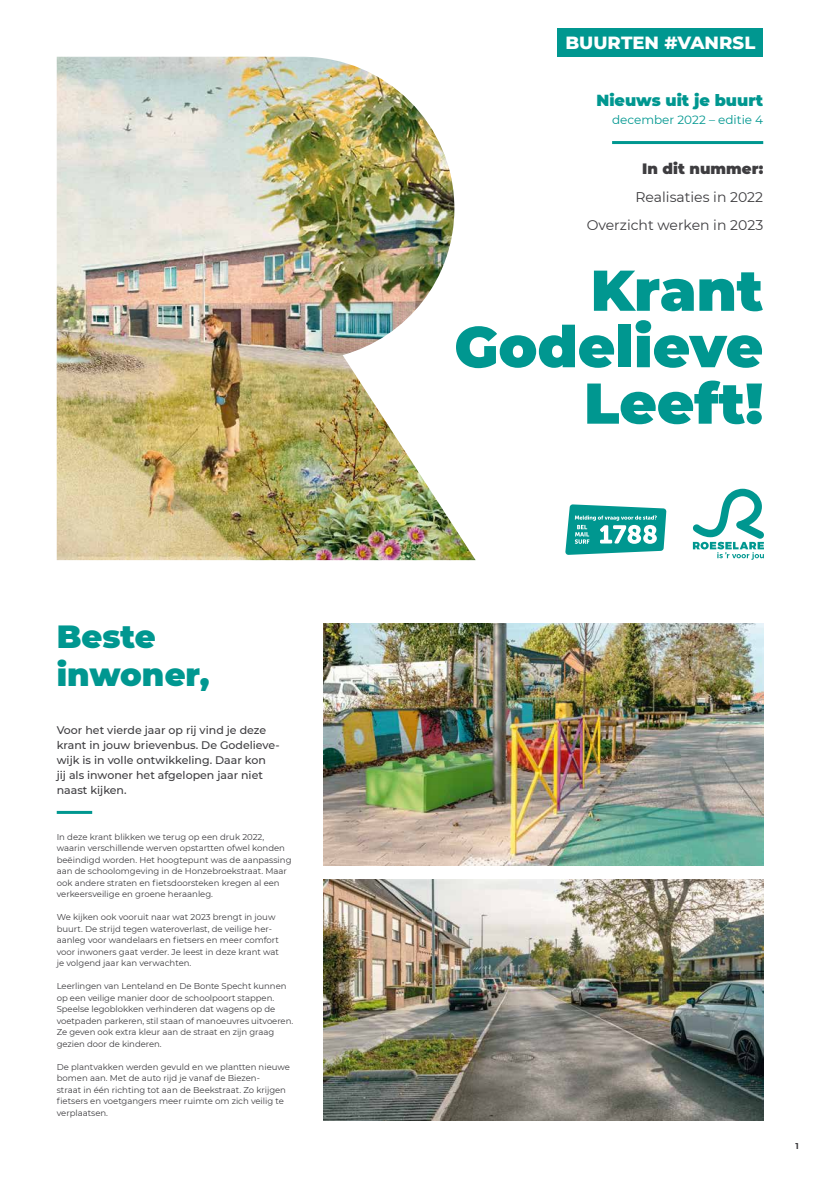
<style>
.page{position:relative;width:820px;height:1177px;background:#fff}
.page>*{position:absolute;margin:0;border:0;box-sizing:border-box;transform-origin:0 0}
.t1{font:900 57.3px/56.4px "Montserrat";color:#009790;text-align:right}
.t2{font:900 32px/38.4px "Montserrat";color:#009790}
.t3{font:800 18px "Montserrat";letter-spacing:.005em;color:#fff}
.t4{font:900 16px "Montserrat";color:#009790}
.t5{font:900 15px "Montserrat";color:#3e3d40}
.t6{font:14px/28px "Montserrat";color:#3e3d40;text-align:right}
.t7{font:12px "Montserrat";color:#009790}
.t8{font:500 11px/15px "Montserrat";color:#3e3d40}
.t9{font:8.5px/11.5px "Montserrat";color:#3e3d40}
.t10{font:700 8.5px "Montserrat";color:#3e3d40}
</style>
<div class="page">
<hr style="left:57px;top:810px;width:35px;height:3px;background:#009790">
<div style="left:557px;top:28px;width:206px;height:29px;background:#009790"></div>
<svg style="left:692px;top:488px;width:72px;height:71px"></svg>
<hr style="left:612px;top:141px;width:151px;height:3px;background:#009790">
<svg style="left:565px;top:504px;width:101px;height:51px"></svg>
<img style="left:57px;top:57px;width:418px;height:503px">
<img style="left:323px;top:879px;width:440px;height:241px">
<img style="left:323px;top:624px;width:440px;height:241px">
<h2 class="t2" style="left:57px;top:615px;width:154px">Beste inwoner,</h2>
<p class="t8" style="left:57px;top:722px;width:224px">Voor het vierde jaar op rij vind je deze krant in jouw brievenbus. De Godelieve&shy;wijk is in volle ontwikkeling. Daar kon<br>jij als inwoner het afgelopen jaar niet naast kijken.</p>
<p class="t9" style="left:57px;top:830px;width:236px">In deze krant blikken we terug op een druk 2022, waarin verschillende werven opstartten ofwel konden beëindigd worden. Het hoogtepunt was de aanpassing aan de schoolomgeving in de Honzebroekstraat. Maar ook andere straten en fietsdoorsteken kregen al een verkeersveilige en groene heraanleg.</p>
<p class="t9" style="left:57px;top:911px;width:224px">We kijken ook vooruit naar wat 2023 brengt in jouw buurt. De strijd tegen wateroverlast, de veilige her&shy;aanleg voor wandelaars en fietsers en meer comfort voor inwoners gaat verder. Je leest in deze krant wat je volgend jaar kan verwachten.</p>
<p class="t9" style="left:57px;top:980px;width:238px">Leerlingen van Lenteland en De Bonte Specht kunnen op een veilige manier door de schoolpoort stappen.<br>Speelse legoblokken verhinderen dat wagens op de voetpaden parkeren, stil staan of manoeuvres uitvoeren.<br>Ze geven ook extra kleur aan de straat en zijn graag gezien door de kinderen.</p>
<p class="t9" style="left:57px;top:1060px;width:235px">De plantvakken werden gevuld en we plantten nieuwe bomen aan. Met de auto rijd je vanaf de Biezen-<br>straat in één richting tot aan de Beekstraat. Zo krijgen fietsers en voetgangers meer ruimte om zich veilig te verplaatsen.</p>
<h3 class="t3" style="left:565px;top:30px;width:191px">BUURTEN #VANRSL</h3>
<h3 class="t4" style="left:596px;top:88px;width:168px">Nieuws uit je buurt</h3>
<h3 class="t7" style="left:612px;top:111px;width:152px">december 2022 – editie 4</h3>
<h3 class="t5" style="left:642px;top:157px;width:122px">In dit nummer:</h3>
<h3 class="t6" style="left:586px;top:182px;width:178px">Realisaties in 2022<br>Overzicht werken in 2023</h3>
<h1 class="t1" style="left:454px;top:258px;width:310px">Krant<br>Godelieve<br>Leeft!</h1>
<p class="t10" style="left:795px;top:1139px;width:5px">1</p>
</div>
